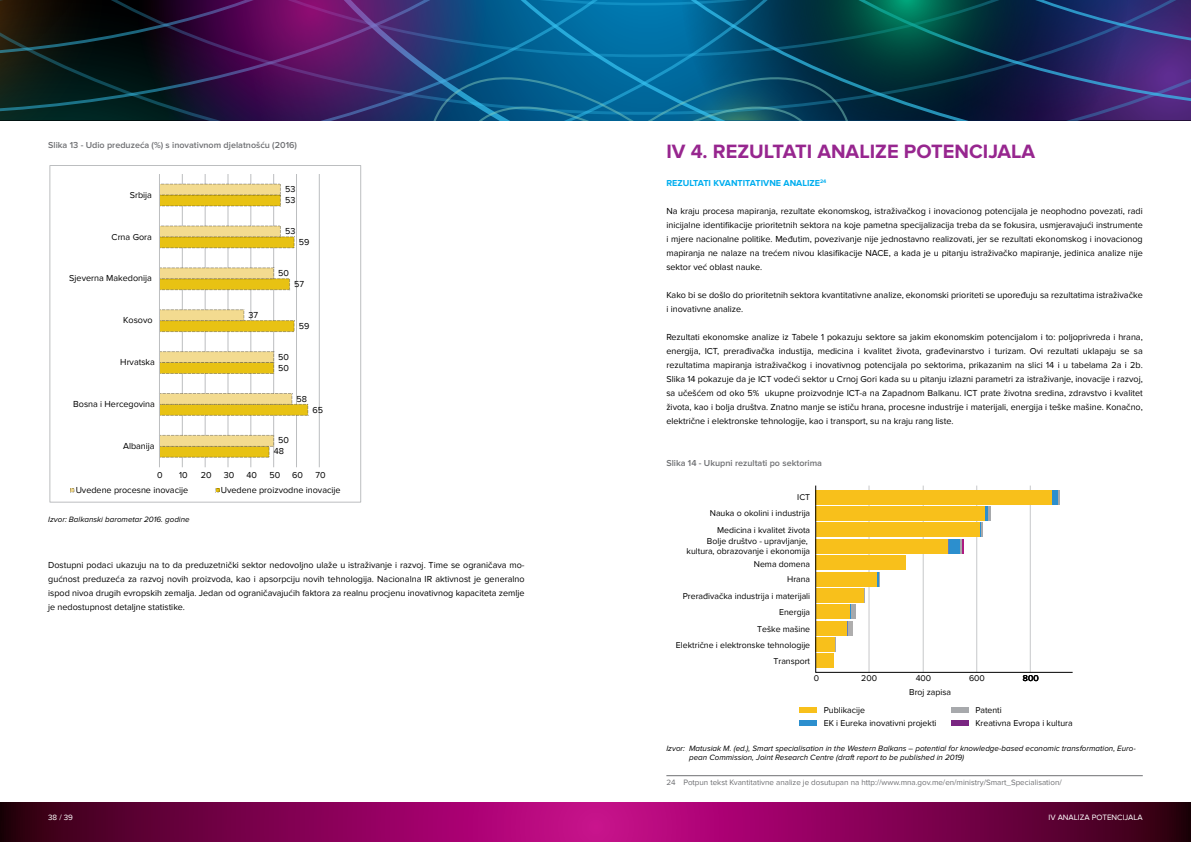
<style>
.page{position:relative;width:1191px;height:842px;background:#fff}
.page>*{position:absolute;margin:0;border:0;box-sizing:border-box;transform-origin:0 0}
.t1{font:700 20px "Proxima Nova";color:#97268f}
.t2{font:9px/14px "Proxima Nova";color:#000;text-align:justify}
.t3{font:600 9px "Proxima Nova";color:#6f7073}
.t4{font:700 9px "Proxima Nova";color:#00aeef}
.t5{font:8.7px/16.3px "Proxima Nova";color:#000}
.t6{font:italic 8px/9.6px "Proxima Nova";color:#000}
.t7{font:8px "Proxima Nova";color:#6f7073}
.t8{font:8px "Proxima Nova";color:#fff}
.t9{font:700 5.2px "Proxima Nova";color:#00aeef}
</style>
<div class="page">
<svg style="left:0;top:802px;width:1191px;height:40px;background:#800250"></svg>
<svg style="left:0;top:0;width:1191px;height:120px;background:#0e4161"></svg>
<svg style="left:136px;top:0;width:350px;height:120px;background:#36205a"></svg>
<hr style="left:182px;top:174px;width:1px;height:293px;background:#bcbec0">
<hr style="left:205px;top:174px;width:1px;height:293px;background:#bcbec0">
<hr style="left:228px;top:174px;width:1px;height:293px;background:#bcbec0">
<hr style="left:250px;top:174px;width:1px;height:293px;background:#bcbec0">
<hr style="left:273px;top:174px;width:1px;height:293px;background:#bcbec0">
<hr style="left:296px;top:174px;width:1px;height:293px;background:#bcbec0">
<hr style="left:319px;top:174px;width:1px;height:293px;background:#bcbec0">
<svg style="left:160px;top:184px;width:148px;height:274px"></svg>
<hr style="left:159px;top:174px;width:1px;height:293px;background:#bcbec0">
<svg style="left:70px;top:488px;width:4px;height:4px"></svg>
<svg style="left:215px;top:488px;width:4px;height:4px"></svg>
<div style="left:50px;top:165px;width:311px;height:337px;border:1px solid #bcbec0"></div>
<svg style="left:815px;top:485px;width:258px;height:188px"></svg>
<div style="left:799px;top:707px;width:18px;height:6px;background:#f8c01b"></div>
<div style="left:799px;top:720px;width:18px;height:6px;background:#2c8fce"></div>
<div style="left:951px;top:707px;width:17px;height:6px;background:#a7a9ac"></div>
<div style="left:951px;top:720px;width:17px;height:6px;background:#7a2682"></div>
<div style="left:1052px;top:490px;width:6px;height:14px;background:#2c8fce"></div>
<svg style="left:1058px;top:490px;width:2px;height:14px"></svg>
<hr style="left:985px;top:506px;width:3px;height:14px;background:#2c8fce">
<hr style="left:988px;top:506px;width:3px;height:14px;background:#a7a9ac">
<svg style="left:980px;top:523px;width:3px;height:14px"></svg>
<div style="left:949px;top:539px;width:10px;height:14px;background:#2c8fce"></div>
<svg style="left:959px;top:539px;width:4px;height:14px"></svg>
<svg style="left:877px;top:572px;width:2px;height:14px"></svg>
<svg style="left:864px;top:588px;width:1px;height:15px"></svg>
<svg style="left:834px;top:637px;width:1px;height:15px"></svg>
<svg style="left:847px;top:604px;width:4px;height:31px"></svg>
<div style="left:851px;top:604px;width:5px;height:15px;background:#a7a9ac"></div>
<hr style="left:666px;top:775px;width:476px;height:1px;background:#6f7073">
<p class="t3" style="left:48px;top:140px;width:250px">Slika 13 - Udio preduzeća (%) s inovativnom djelatnošću (2016)</p>
<p class="t2" style="left:130px;top:188px;width:24px">Srbija</p>
<p class="t2" style="left:285px;top:182px;width:12px">53</p>
<p class="t2" style="left:285px;top:193px;width:12px">53</p>
<p class="t2" style="left:112px;top:230px;width:42px">Crna Gora</p>
<p class="t2" style="left:285px;top:224px;width:12px">53</p>
<p class="t2" style="left:299px;top:235px;width:12px">59</p>
<p class="t2" style="left:69px;top:272px;width:84px">Sjeverna Makedonija</p>
<p class="t2" style="left:278px;top:266px;width:12px">50</p>
<p class="t2" style="left:294px;top:277px;width:11px">57</p>
<p class="t2" style="left:123px;top:313px;width:31px">Kosovo</p>
<p class="t2" style="left:248px;top:308px;width:11px">37</p>
<p class="t2" style="left:299px;top:319px;width:12px">59</p>
<p class="t2" style="left:120px;top:355px;width:36px">Hrvatska</p>
<p class="t2" style="left:278px;top:350px;width:12px">50</p>
<p class="t2" style="left:278px;top:361px;width:12px">50</p>
<p class="t2" style="left:73px;top:397px;width:83px">Bosna i Hercegovina</p>
<p class="t2" style="left:296px;top:392px;width:12px">58</p>
<p class="t2" style="left:312px;top:403px;width:12px">65</p>
<p class="t2" style="left:123px;top:439px;width:33px">Albanija</p>
<p class="t2" style="left:278px;top:434px;width:12px">50</p>
<p class="t2" style="left:274px;top:445px;width:12px">48</p>
<p class="t2" style="left:157px;top:468px;width:7px">0</p>
<p class="t2" style="left:179px;top:468px;width:10px">10</p>
<p class="t2" style="left:201px;top:468px;width:12px">20</p>
<p class="t2" style="left:224px;top:468px;width:12px">30</p>
<p class="t2" style="left:246px;top:468px;width:12px">40</p>
<p class="t2" style="left:269px;top:468px;width:12px">50</p>
<p class="t2" style="left:292px;top:468px;width:12px">60</p>
<p class="t2" style="left:315px;top:468px;width:12px">70</p>
<p class="t2" style="left:76px;top:483px;width:114px">Uvedene procesne inovacije</p>
<p class="t2" style="left:221px;top:483px;width:121px">Uvedene proizvodne inovacije</p>
<p class="t6" style="left:48px;top:514px;width:143px">Izvor: Balkanski barometar 2016. godine</p>
<p class="t2" style="left:48px;top:558px;width:478px">Dostupni podaci ukazuju na to da preduzetnički sektor nedovoljno ulaže u istraživanje i razvoj. Time se ograničava mo&shy;gućnost preduzeća za razvoj novih proizvoda, kao i apsorpciju novih tehnologija. Nacionalna IR aktivnost je generalno ispod nivoa drugih evropskih zemalja. Jedan od ograničavajućih faktora za realnu procjenu inovativnog kapaciteta zemlje je nedostupnost detaljne statistike.</p>
<h1 class="t1" style="left:666px;top:139px;width:370px">IV 4. REZULTATI ANALIZE POTENCIJALA</h1>
<p class="t4" style="left:666px;top:177px;width:12px">REZULTATI</p>
<p class="t4" style="left:713px;top:177px;width:7px">KVANTITATIVNE</p>
<p class="t4" style="left:783px;top:177px;width:7px">ANALIZE</p>
<p class="t9" style="left:820px;top:178px;width:8px">24</p>
<p class="t2" style="left:666px;top:204px;width:478px">Na kraju procesa mapiranja, rezultate ekonomskog, istraživačkog i inovacionog potencijala je neophodno povezati, radi inicijalne identifikacije prioritetnih sektora na koje pametna specijalizacija treba da se fokusira, usmjeravajući instrumente i mjere nacionalne politike. Međutim, povezivanje nije jednostavno realizovati, jer se rezultati ekonomskog i inovacionog mapiranja ne nalaze na trećem nivou klasifikacije NACE, a kada je u pitanju istraživačko mapiranje, jedinica analize nije sektor već oblast nauke.</p>
<p class="t2" style="left:666px;top:288px;width:478px">Kako bi se došlo do prioritetnih sektora kvantitativne analize, ekonomski prioriteti se upoređuju sa rezultatima istraživačke i inovativne analize.</p>
<p class="t2" style="left:666px;top:330px;width:478px">Rezultati ekonomske analize iz Tabele 1 pokazuju sektore sa jakim ekonomskim potencijalom i to: poljoprivreda i hrana, energija, ICT, prerađivačka industija, medicina i kvalitet života, građevinarstvo i turizam. Ovi rezultati uklapaju se sa rezultatima mapiranja istraživačkog i inovativnog potencijala po sektorima, prikazanim na slici 14 i u tabelama 2a i 2b.<br>Slika 14 pokazuje da je ICT vodeći sektor u Crnoj Gori kada su u pitanju izlazni parametri za istraživanje, inovacije i razvoj, sa učešćem od oko 5% ukupne proizvodnje ICT-a na Zapadnom Balkanu. ICT prate životna sredina, zdravstvo i kvalitet života, kao i bolja društva. Znatno manje se ističu hrana, procesne industrije i materijali, energija i teške mašine. Konačno, električne i elektronske tehnologije, kao i transport, su na kraju rang liste.</p>
<p class="t3" style="left:666px;top:457px;width:157px">Slika 14 - Ukupni rezultati po sektorima</p>
<p class="t5" style="left:797px;top:489px;width:14px">ICT</p>
<p class="t5" style="left:710px;top:506px;width:102px">Nauka o okolini i industrija</p>
<p class="t5" style="left:707px;top:524px;width:105px;line-height:11.4px;text-align:right">Medicina i kvalitet života<br>Bolje društvo - upravljanje,</p>
<p class="t5" style="left:686px;top:544px;width:125px">kultura, obrazovanje i ekonomija</p>
<p class="t5" style="left:787px;top:571px;width:25px">Hrana</p>
<p class="t5" style="left:754px;top:556px;width:58px">Nema domena</p>
<p class="t5" style="left:676px;top:588px;width:136px;text-align:right">Prerađivačka industrija i materijali<br>Energija<br>Teške mašine<br>Električne i elektronske tehnologije<br>Transport</p>
<p class="t5" style="left:813px;top:670px;width:7px">0</p>
<p class="t5" style="left:861px;top:670px;width:17px">200</p>
<p class="t5" style="left:915px;top:670px;width:17px">400</p>
<p class="t5" style="left:969px;top:670px;width:17px">600</p>
<p class="t5" style="left:1023px;top:670px;width:17px">800</p>
<p class="t5" style="left:909px;top:684px;width:43px">Broj zapisa</p>
<p class="t5" style="left:824px;top:704px;width:114px;line-height:13px">Publikacije<br>EK i Eureka inovativni projekti</p>
<p class="t5" style="left:975px;top:704px;width:99px;line-height:13px">Patenti<br>Kreativna Evropa i kultura</p>
<p class="t6" style="left:689px;top:743px;width:448px;text-indent:-23px">Izvor: Matusiak M. (ed.), Smart specialisation in the Western Balkans – potential for knowledge-based economic transformation, Euro&shy;pean Commission, Joint Research Centre (draft report to be published in 2019)</p>
<p class="t7" style="left:666px;top:778px;width:397px">24 Potpun tekst Kvantitativne analize je dosutupan na http://www.mna.gov.me/en/ministry/Smart_Specialisation/</p>
<p class="t8" style="left:48px;top:813px;width:26px">38 / 39</p>
<p class="t8" style="left:1048px;top:813px;width:96px">IV ANALIZA POTENCIJALA</p>
</div>
